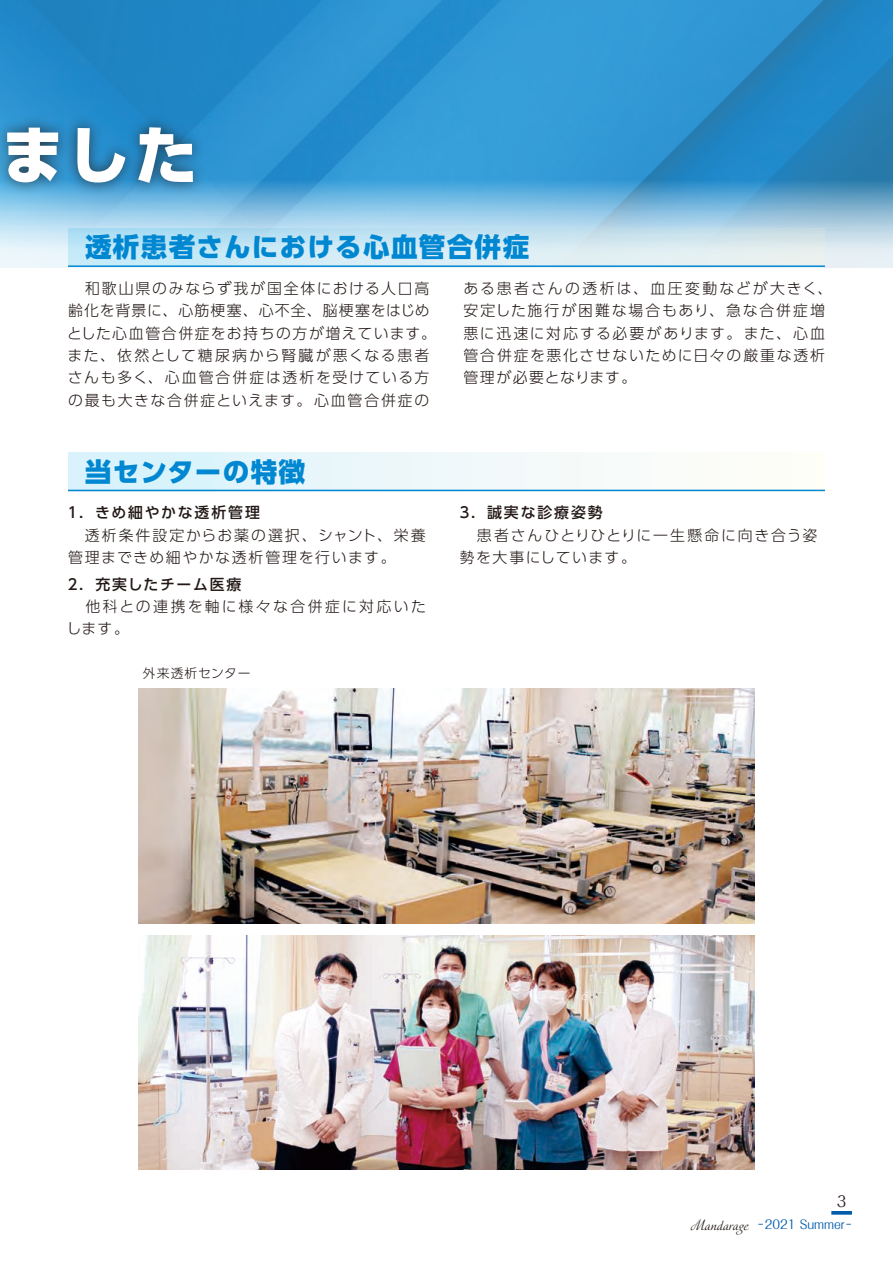
<style>
.page{position:relative;width:893px;height:1263px;background:#fff}
.page>*{position:absolute;margin:0;border:0;box-sizing:border-box;transform-origin:0 0}
.t1{font:800 63.75px "UD Shin Go Pro";color:#fff}
.t2{font:800 26.55px "UD Shin Go Pro";letter-spacing:.05em;color:#0087d2}
.t3{font:300 14.85px/22.4px "UD Shin Go Pro";letter-spacing:.115em;color:#231916}
.t4{font:500 14.85px "UD Shin Go Pro";letter-spacing:.125em;color:#231916}
.t5{font:300 14.85px/22.4px "UD Shin Go Pro";letter-spacing:.155em;color:#231916}
.t6{font:14.85px "Folk Pro";color:#231916}
.t7{font:300 12.75px "UD Shin Go Pro";letter-spacing:.06em;color:#231916}
.t8{font:12.15px "Folk Pro";color:#005bac}
.s1{font-family:"Elina";color:#231916}
</style>
<div class="page">
<svg style="left:0;top:0;width:893px;height:268px;background:#419cd2"></svg>
<svg style="left:68px;top:229px;width:757px;height:36px;background:#cde8f2"></svg>
<svg style="left:68px;top:453px;width:757px;height:37px"></svg>
<div style="left:0;top:111px;width:206px;height:88px;background:#231916;opacity:.7"></div>
<hr style="left:68px;top:265px;width:757px;height:2px;background:#0087d2">
<hr style="left:68px;top:490px;width:757px;height:1px;background:#0087d2">
<img style="left:138px;top:935px;width:617px;height:234px">
<img style="left:138px;top:689px;width:617px;height:234px">
<svg style="left:831px;top:1211px;width:21px;height:4px"></svg>
<h1 class="t1" style="left:1px;top:103px;width:198px">ました</h1>
<h2 class="t2" style="left:85px;top:226px;width:446px">透析患者さんにおける心血管合併症</h2>
<p class="t3" style="left:67px;top:277px;width:370px">　和歌山県のみならず我が国全体における人口高齢化を背景に、心筋梗塞、心不全、脳梗塞をはじめとした心血管合併症をお持ちの方が増えています。また、依然として糖尿病から腎臓が悪くなる患者さんも多く、心血管合併症は透析を受けている方の最も大きな合併症といえます。心血管合併症の</p>
<p class="t3" style="left:463px;top:277px;width:370px">ある患者さんの透析は、血圧変動などが大きく、安定した施行が困難な場合もあり、急な合併症増悪に迅速に対応する必要があります。また、心血管合併症を悪化させないために日々の厳重な透析管理が必要となります。</p>
<h2 class="t2" style="left:85px;top:450px;width:222px">当センターの特徴</h2>
<p class="t4" style="left:65px;top:501px;width:196px">１．きめ細やかな透析管理</p>
<p class="t3" style="left:68px;top:523px;width:359px">　透析条件設定からお薬の選択、シャント、栄養管理まできめ細やかな透析管理を行います。</p>
<p class="t4" style="left:65px;top:572px;width:178px">２．充実したチーム医療</p>
<p class="t5" style="left:66px;top:594px;width:361px">　他科との連携を軸に様々な合併症に対応いたします。</p>
<p class="t7" style="left:143px;top:663px;width:109px">外来透析センター</p>
<p class="t4" style="left:457px;top:501px;width:147px">３．誠実な診療姿勢</p>
<p class="t3" style="left:460px;top:523px;width:359px">　患者さんひとりひとりに一生懸命に向き合う姿勢を大事にしています。</p>
<p class="t6" style="left:837px;top:1189px;width:11px">3</p>
<p class="t8" style="left:691px;top:1214px;width:162px"><span class="s1">Mandarage</span> - 2021 Summer -</p>
</div>
